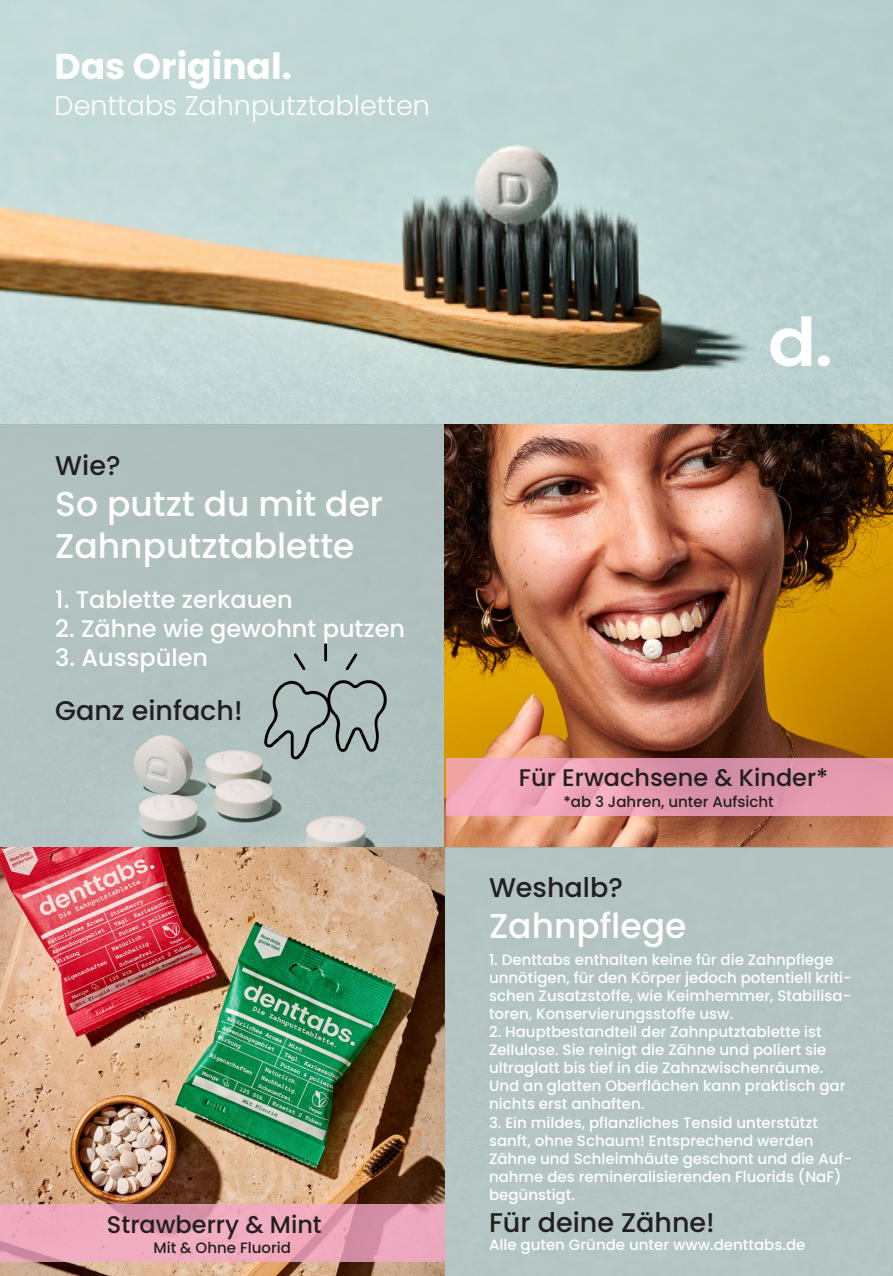
<style>
.page{position:relative;width:893px;height:1276px;background:#fff}
.page>*{position:absolute;margin:0;border:0;box-sizing:border-box;transform-origin:0 0}
.t1{font:700 36px "Poppins";color:#fff}
.t2{font:500 34.5px/41.4px "Poppins";color:#fff}
.t3{font:500 27px "Poppins";color:#231f20}
.t4{font:300 27px "Poppins";color:#fff}
.t5{font:500 24px "Poppins";color:#fff}
.t6{font:500 24px "Poppins";color:#231f20}
.t7{font:500 15px/18px "Poppins";color:#fff}
.t8{font:500 15px "Poppins";color:#231f20}
</style>
<div class="page">
<img style="left:0;top:0;width:893px;height:1276px">
<svg style="left:770px;top:316px;width:41px;height:50px"></svg>
<svg style="left:818px;top:355px;width:12px;height:11px"></svg>
<img style="left:224px;top:608px;width:197px;height:188px">
<svg style="left:446px;top:758px;width:447px;height:57px;background:#e59cb1"></svg>
<svg style="left:0;top:1204px;width:444px;height:57px;background:#e8a4b9"></svg>
<p class="t1" style="left:55px;top:45px;width:239px">Das Original.</p>
<p class="t4" style="left:55px;top:90px;width:377px">Denttabs Zahnputztabletten</p>
<p class="t3" style="left:55px;top:450px;width:67px">Wie?</p>
<p class="t2" style="left:55px;top:484px;width:329px">So putzt du mit der<br>Zahnputztablette</p>
<p class="t5" style="left:55px;top:586px;width:239px">1. Tablette zerkauen</p>
<p class="t5" style="left:55px;top:614px;width:351px">2. Zähne wie gewohnt putzen</p>
<p class="t5" style="left:55px;top:643px;width:154px">3. Ausspülen</p>
<p class="t3" style="left:55px;top:694px;width:189px">Ganz einfach!</p>
<p class="t6" style="left:107px;top:1210px;width:216px">Strawberry &amp; Mint</p>
<p class="t8" style="left:154px;top:1239px;width:139px">Mit &amp; Ohne Fluorid</p>
<p class="t6" style="left:519px;top:763px;width:311px">Für Erwachsene &amp; Kinder*</p>
<p class="t8" style="left:563px;top:793px;width:212px">*ab 3 Jahren, unter Aufsicht</p>
<p class="t3" style="left:489px;top:872px;width:135px">Weshalb?</p>
<p class="t2" style="left:489px;top:906px;width:199px">Zahnpflege</p>
<p class="t7" style="left:489px;top:951px;width:364px">1. Denttabs enthalten keine für die Zahnpflege unnötigen, für den Körper jedoch potentiell kriti&shy;schen Zusatzstoffe, wie Keimhemmer, Stabilisa&shy;toren, Konservierungsstoffe usw.</p>
<p class="t7" style="left:489px;top:1023px;width:334px">2. Hauptbestandteil der Zahnputztablette ist</p>
<p class="t7" style="left:489px;top:1041px;width:358px">Zellulose. Sie reinigt die Zähne und poliert sie ultraglatt bis tief in die Zahnzwischenräume.<br>Und an glatten Oberflächen kann praktisch gar nichts erst anhaften.</p>
<p class="t7" style="left:489px;top:1113px;width:365px">3. Ein mildes, pflanzliches Tensid unterstützt sanft, ohne Schaum! Entsprechend werden Zähne und Schleimhäute geschont und die Auf&shy;nahme des remineralisierenden Fluorids (NaF) begünstigt.</p>
<p class="t3" style="left:489px;top:1206px;width:227px">Für deine Zähne!</p>
<p class="t7" style="left:489px;top:1235px;width:318px">Alle guten Gründe unter www.denttabs.de</p>
</div>
